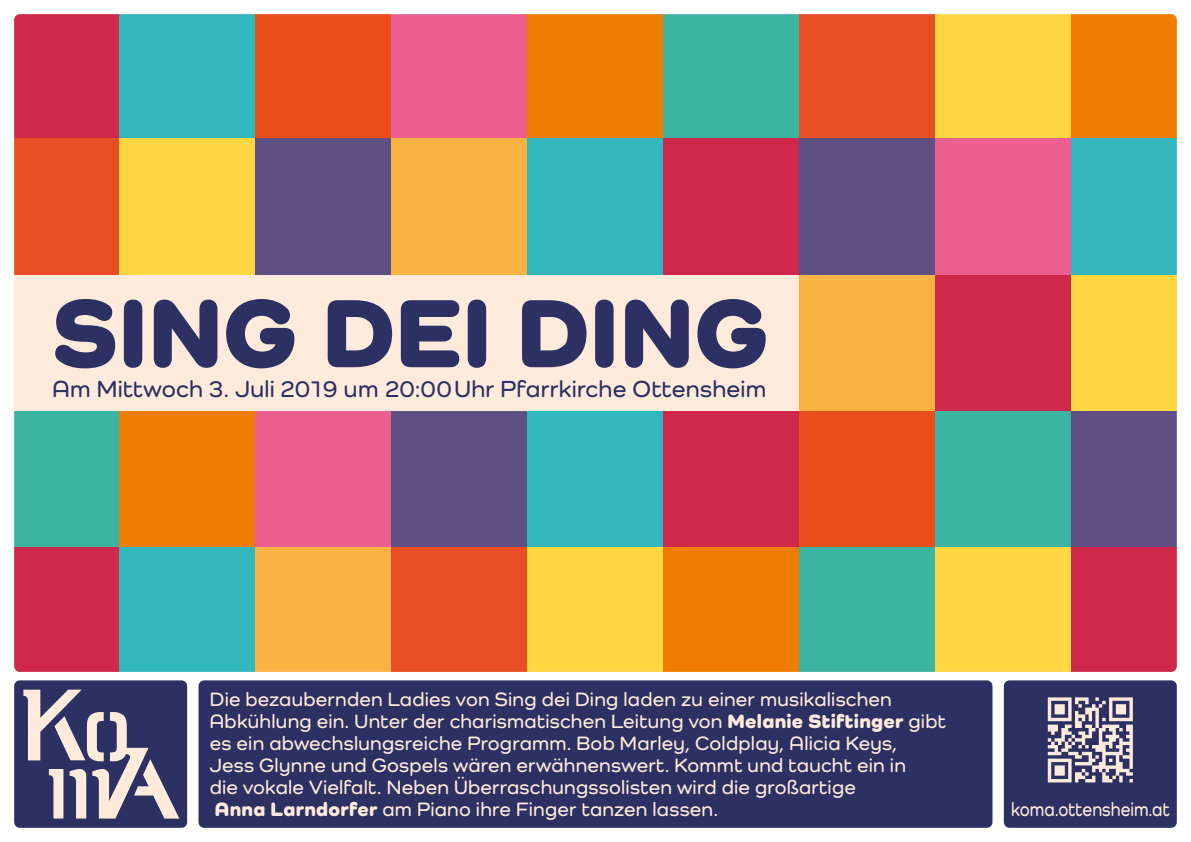
<style>
.page{position:relative;width:1191px;height:842px;background:#fff}
.page>*{position:absolute;margin:0;border:0;box-sizing:border-box;transform-origin:0 0}
.t1{font:800 100px "Como";letter-spacing:.005em;color:#2c3062}
.t2{font:600 24px "Como";letter-spacing:.01em;color:#2c3062}
.t3{font:600 20px/22px "Como";letter-spacing:.01em;color:#feebdc}
.t4{font:600 20px "Como";letter-spacing:.01em;color:#feebdc;scale:.85 1}
.s1{font-weight:800}
</style>
<div class="page">
<div style="left:198px;top:680px;width:794px;height:148px;background:#2c3062;border-radius:6px"></div>
<div style="left:14px;top:680px;width:173px;height:148px;background:#2c3062;border-radius:6px"></div>
<div style="left:1003px;top:680px;width:173px;height:148px;background:#2c3062;border-radius:6px"></div>
<div style="left:14px;top:14px;width:1162px;height:658px;background:#feebdc;border-radius:6px"></div>
<div style="left:14px;top:14px;width:105px;height:125px;background:#d0284a"></div>
<div style="left:14px;top:139px;width:105px;height:136px;background:#e94e24"></div>
<div style="left:14px;top:411px;width:105px;height:136px;background:#3bb5a1"></div>
<div style="left:14px;top:547px;width:105px;height:125px;background:#d0284a"></div>
<div style="left:119px;top:14px;width:136px;height:125px;background:#31b7bc"></div>
<div style="left:119px;top:139px;width:136px;height:136px;background:#ffd743"></div>
<div style="left:119px;top:411px;width:136px;height:136px;background:#ef7d00"></div>
<div style="left:119px;top:547px;width:136px;height:125px;background:#31b7bc"></div>
<div style="left:255px;top:14px;width:136px;height:125px;background:#e94e1a"></div>
<div style="left:255px;top:139px;width:136px;height:136px;background:#5f5084"></div>
<div style="left:255px;top:411px;width:136px;height:136px;background:#ec6090"></div>
<div style="left:255px;top:547px;width:136px;height:125px;background:#f9b342"></div>
<div style="left:391px;top:14px;width:136px;height:125px;background:#ec6090"></div>
<div style="left:391px;top:139px;width:136px;height:136px;background:#f9b342"></div>
<div style="left:391px;top:411px;width:136px;height:136px;background:#5f5084"></div>
<div style="left:391px;top:547px;width:136px;height:125px;background:#e94e24"></div>
<div style="left:527px;top:14px;width:136px;height:125px;background:#ef7d00"></div>
<div style="left:527px;top:139px;width:136px;height:136px;background:#31b7bc"></div>
<div style="left:527px;top:411px;width:136px;height:136px;background:#31b7bc"></div>
<div style="left:527px;top:547px;width:136px;height:125px;background:#ffd743"></div>
<div style="left:663px;top:14px;width:136px;height:125px;background:#3bb5a1"></div>
<div style="left:663px;top:139px;width:136px;height:136px;background:#d0284a"></div>
<div style="left:663px;top:411px;width:136px;height:136px;background:#d0284a"></div>
<div style="left:663px;top:547px;width:136px;height:125px;background:#ef7d00"></div>
<div style="left:799px;top:14px;width:136px;height:125px;background:#e94e24"></div>
<div style="left:799px;top:139px;width:136px;height:136px;background:#5f5084"></div>
<div style="left:799px;top:275px;width:136px;height:136px;background:#f9b342"></div>
<div style="left:799px;top:411px;width:136px;height:136px;background:#e94e1a"></div>
<div style="left:799px;top:547px;width:136px;height:125px;background:#3bb5a1"></div>
<div style="left:935px;top:14px;width:136px;height:125px;background:#ffd743"></div>
<div style="left:935px;top:139px;width:136px;height:136px;background:#ec6090"></div>
<div style="left:935px;top:275px;width:136px;height:136px;background:#d0284a"></div>
<div style="left:935px;top:411px;width:136px;height:136px;background:#3bb5a1"></div>
<div style="left:935px;top:547px;width:136px;height:125px;background:#ffd743"></div>
<div style="left:1071px;top:14px;width:105px;height:125px;background:#ef7d00"></div>
<div style="left:1071px;top:139px;width:105px;height:136px;background:#31b7bc"></div>
<div style="left:1071px;top:275px;width:105px;height:136px;background:#ffd743"></div>
<div style="left:1071px;top:411px;width:105px;height:136px;background:#5f5084"></div>
<div style="left:1071px;top:547px;width:105px;height:125px;background:#d0284a"></div>
<svg style="left:23px;top:690px;width:156px;height:128px"></svg>
<svg style="left:1047px;top:697px;width:85px;height:85px"></svg>
<h1 class="t1" style="left:53px;top:271px;width:717px">SING DEI DING</h1>
<p class="t2" style="left:53px;top:374px;width:715px">Am Mittwoch 3. Juli 2019 um 20:00Uhr Pfarrkirche Ottensheim</p>
<p class="t3" style="left:210px;top:688px;width:737px">Die bezaubernden Ladies von Sing dei Ding laden zu einer musikalischen Abkühlung ein. Unter der charismatischen Leitung von <span class="s1">Melanie Stiftinger</span> gibt es ein abwechslungsreiche Programm. Bob Marley, Coldplay, Alicia Keys, Jess Glynne und Gospels wären erwähnenswert. Kommt und taucht ein in<br>die vokale Vielfalt. Neben Überraschungssolisten wird die großartige<br><span class="s1">Anna Larndorfer</span> am Piano ihre Finger tanzen lassen.</p>
<p class="t4" style="left:1011px;top:797px;width:188px">koma.ottensheim.at</p>
</div>
